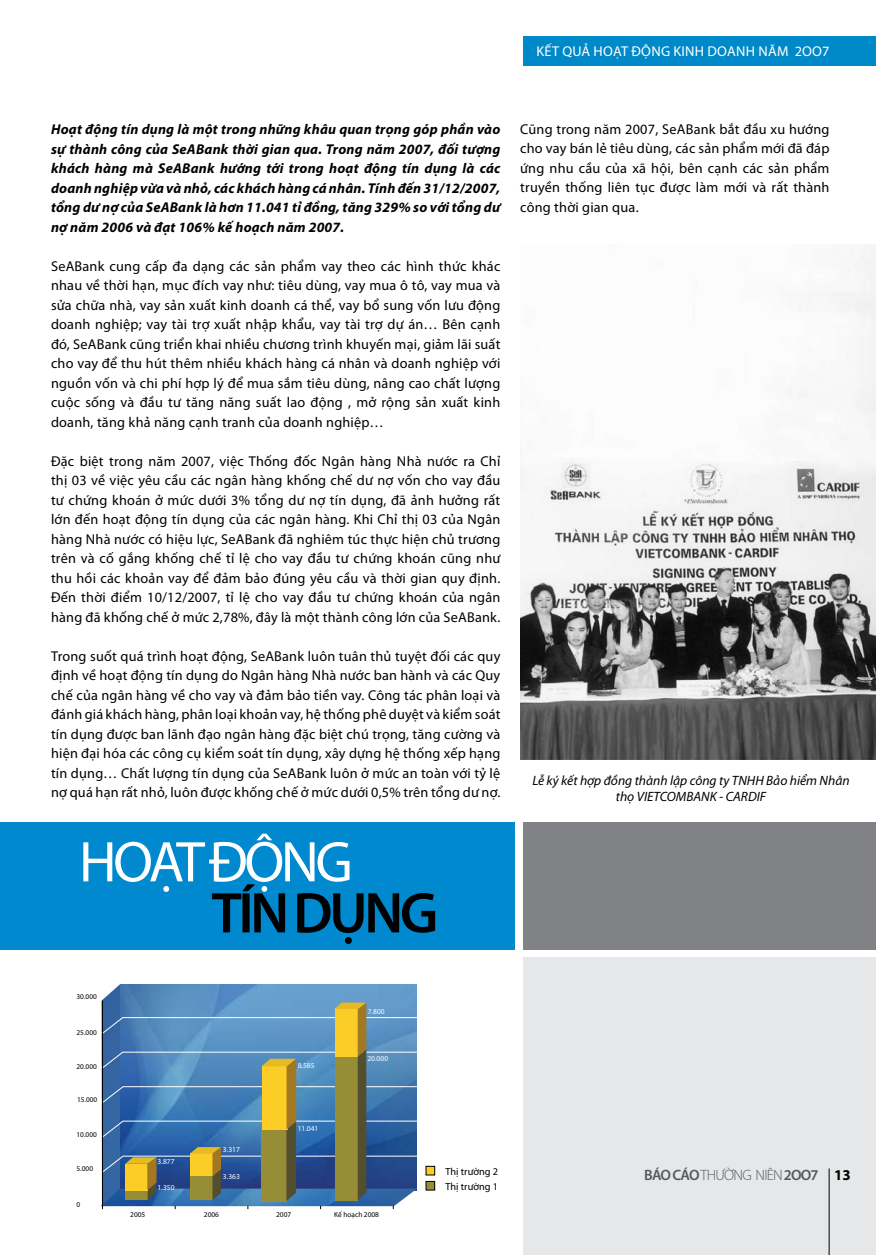
<style>
.page{position:relative;width:876px;height:1255px;background:#fff}
.page>*{position:absolute;margin:0;border:0;box-sizing:border-box;transform-origin:0 0}
.t1{font:57.9px "Myriad Pro";color:#fff}
.t2{font:600 57.9px "Myriad Pro";letter-spacing:-.06em;color:#000}
.t3{font:600 15px "Myriad Pro";letter-spacing:-.06em;color:#58595b}
.t4{font:14.25px/19.5px "Myriad Pro";letter-spacing:.015em;color:#000;text-align:justify}
.t5{font:italic 700 14.25px/19.5px "Myriad Pro";letter-spacing:.015em;color:#000;text-align:justify}
.t6{font:14.25px "Myriad Pro";letter-spacing:.02em;color:#fff}
.t7{font:italic 13.5px/16.2px "Myriad Pro";color:#000;text-align:center}
.t8{font:10.35px "Myriad Pro";color:#000}
.t9{font:7.5px "Myriad Pro";color:#fff}
.t10{font:7.35px "Myriad Pro";color:#000}
.s1{font-weight:300}
.s2{font-weight:700;color:#000}
</style>
<div class="page">
<img style="left:521px;top:250px;width:355px;height:509px">
<div style="left:523px;top:957px;width:353px;height:297px;background:#e6e7e8"></div>
<div style="left:523px;top:821px;width:353px;height:128px;background:#808285"></div>
<div style="left:0;top:821px;width:514px;height:128px;background:#0089cf"></div>
<hr style="left:829px;top:1168px;width:1px;height:86px;background:#000">
<div style="left:523px;top:37px;width:353px;height:29px;background:#0089c9"></div>
<img style="left:102px;top:984px;width:19px;height:18px">
<img style="left:121px;top:984px;width:295px;height:18px">
<svg style="left:101px;top:1002px;width:316px;height:206px;background:#5e8297"></svg>
<div style="left:426px;top:1166px;width:9px;height:8px;background:#fdcd27"></div>
<div style="left:426px;top:1165px;width:9px;height:10px;border:1px solid #000"></div>
<div style="left:426px;top:1181px;width:9px;height:8px;background:#988d37"></div>
<div style="left:426px;top:1181px;width:9px;height:9px;border:1px solid #000"></div>
<hr style="left:102px;top:1000px;width:1px;height:208px;background:#000">
<p class="t6" style="left:536px;top:42px;width:182px">kết quả hoạt động kinh doanh</p>
<p class="t6" style="left:758px;top:42px;width:73px">năm 2OO7</p>
<p class="t5" style="left:51px;top:119px;width:451px">Hoạt động tín dụng là một trong những khâu quan trọng góp phần vào sự thành công của SeABank thời gian qua. Trong năm 2007, đối tượng khách hàng mà SeABank hướng tới trong hoạt động tín dụng là các doanh nghiệp vừa và nhỏ, các khách hàng cá nhân. Tính đến 31/12/2007, tổng dư nợ của SeABank là hơn 11.041 tỉ đồng, tăng 329% so với tổng dư nợ năm 2006 và đạt 106% kế hoạch năm 2007.</p>
<p class="t4" style="left:51px;top:256px;width:451px">SeABank cung cấp đa dạng các sản phẩm vay theo các hình thức khác nhau về thời hạn, mục đích vay như: tiêu dùng, vay mua ô tô, vay mua và sửa chữa nhà, vay sản xuất kinh doanh cá thể, vay bổ sung vốn lưu động doanh nghiệp; vay tài trợ xuất nhập khẩu, vay tài trợ dự án… Bên cạnh đó, SeABank cũng triển khai nhiều chương trình khuyến mại, giảm lãi suất cho vay để thu hút thêm nhiều khách hàng cá nhân và doanh nghiệp với nguồn vốn và chi phí hợp lý để mua sắm tiêu dùng, nâng cao chất lượng cuộc sống và đầu tư tăng năng suất lao động , mở rộng sản xuất kinh doanh, tăng khả năng cạnh tranh của doanh nghiệp…</p>
<p class="t4" style="left:51px;top:451px;width:451px">Đặc biệt trong năm 2007, việc Thống đốc Ngân hàng Nhà nước ra Chỉ thị 03 về việc yêu cầu các ngân hàng khống chế dư nợ vốn cho vay đầu tư chứng khoán ở mức dưới 3% tổng dư nợ tín dụng, đã ảnh hưởng rất lớn đến hoạt động tín dụng của các ngân hàng. Khi Chỉ thị 03 của Ngân hàng Nhà nước có hiệu lực, SeABank đã nghiêm túc thực hiện chủ trương trên và cố gắng khống chế tỉ lệ cho vay đầu tư chứng khoán cũng như thu hồi các khoản vay để đảm bảo đúng yêu cầu và thời gian quy định.<br>Đến thời điểm 10/12/2007, tỉ lệ cho vay đầu tư chứng khoán của ngân hàng đã khống chế ở mức 2,78%, đây là một thành công lớn của SeABank.</p>
<p class="t4" style="left:51px;top:646px;width:451px">Trong suốt quá trình hoạt động, SeABank luôn tuân thủ tuyệt đối các quy định về hoạt động tín dụng do Ngân hàng Nhà nước ban hành và các Quy chế của ngân hàng về cho vay và đảm bảo tiền vay. Công tác phân loại và đánh giá khách hàng, phân loại khoản vay, hệ thống phê duyệt và kiểm soát tín dụng được ban lãnh đạo ngân hàng đặc biệt chú trọng, tăng cường và hiện đại hóa các công cụ kiểm soát tín dụng, xây dựng hệ thống xếp hạng tín dụng… Chất lượng tín dụng của SeABank luôn ở mức an toàn với tỷ lệ nợ quá hạn rất nhỏ, luôn được khống chế ở mức dưới 0,5% trên tổng dư nợ.</p>
<h1 class="t1" style="left:79px;top:826px;width:236px">hoạt động</h1>
<h1 class="t2" style="left:211px;top:876px;width:228px">TÍN DỤNG</h1>
<p class="t4" style="left:520px;top:119px;width:311px">Cũng trong năm 2007, SeABank bắt đầu xu hướng cho vay bán lẻ tiêu dùng, các sản phẩm mới đã đáp ứng nhu cầu của xã hội, bên cạnh các sản phẩm truyền thống liên tục được làm mới và rất thành công thời gian qua.</p>
<p class="t7" style="left:532px;top:772px;width:319px">Lễ ký kết hợp đồng thành lập công ty TNHH Bảo hiểm Nhân thọ VIETCOMBANK - CARDIF</p>
<p class="t10" style="left:77px;top:991px;width:22px">30.000</p>
<p class="t10" style="left:77px;top:1027px;width:22px">25.000</p>
<p class="t10" style="left:77px;top:1061px;width:22px">20.000</p>
<p class="t10" style="left:77px;top:1095px;width:22px">15.000</p>
<p class="t10" style="left:77px;top:1130px;width:22px">10.000</p>
<p class="t10" style="left:77px;top:1163px;width:18px">5.000</p>
<p class="t10" style="left:77px;top:1200px;width:5px">0</p>
<p class="t9" style="left:158px;top:1157px;width:18px">3.877</p>
<p class="t9" style="left:223px;top:1145px;width:18px">3.317</p>
<p class="t9" style="left:223px;top:1171px;width:18px">3.363</p>
<p class="t9" style="left:298px;top:1060px;width:18px">8.585</p>
<p class="t9" style="left:298px;top:1123px;width:22px">11.041</p>
<p class="t9" style="left:368px;top:1006px;width:18px">7.800</p>
<p class="t9" style="left:367px;top:1053px;width:22px">20.000</p>
<p class="t8" style="left:446px;top:1164px;width:54px">Thị trường 2</p>
<p class="t9" style="left:158px;top:1183px;width:18px">1.350</p>
<p class="t8" style="left:446px;top:1179px;width:54px">Thị trường 1</p>
<p class="t10" style="left:130px;top:1209px;width:17px">2005</p>
<p class="t10" style="left:204px;top:1209px;width:17px">2006</p>
<p class="t10" style="left:276px;top:1209px;width:17px">2007</p>
<p class="t10" style="left:334px;top:1209px;width:46px">Kế hoạch 2008</p>
<p class="t3" style="left:644px;top:1165px;width:208px">BÁO CÁO <span class="s1">THƯỜNG NIÊN</span> 2OO7 <span class="s2">13</span></p>
</div>
